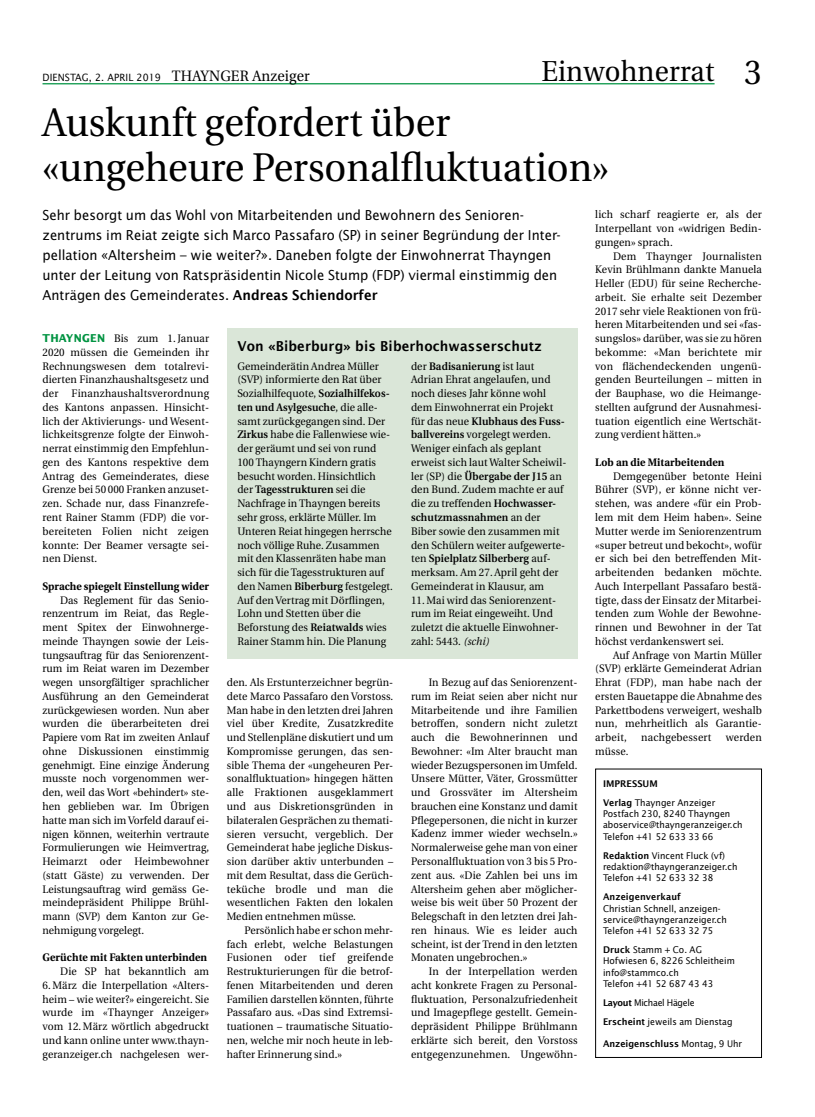
<style>
.page{position:relative;width:815px;height:1117px;background:#fff}
.page>*{position:absolute;margin:0;border:0;box-sizing:border-box;transform-origin:0 0}
.t1{font:40px/45px "Utopia";color:#000;scale:.95 1}
.t2{font:28.75px "Utopia";letter-spacing:.01em;color:#000;scale:.95 1}
.t3{font:13.75px/20px "Lucida Sans";color:#000;scale:.95 1}
.t4{font:600 13.75px "Lucida Sans";letter-spacing:.01em;color:#000;scale:.95 1}
.t5{font:10.88px/13.8px "Utopia";letter-spacing:.01em;color:#000;text-align:justify;scale:.95 1}
.t6{font:700 10.88px "Utopia";letter-spacing:.01em;color:#000;scale:.95 1}
.t7{font:10px "Lucida Sans";letter-spacing:.01em;color:#000;scale:.95 1}
.t8{font:9.25px/11.2px "Lucida Sans";color:#000;scale:.95 1}
.t9{font:600 9.25px "Lucida Sans";letter-spacing:.005em;color:#000;scale:.95 1}
.s1{font-family:"Utopia";font-size:15px}
.s2{font-size:34.38px}
.s3{font-weight:600}
.s4{font-family:"Lucida Sans";font-weight:700;color:#009341}
.s5{font-style:italic}
.s6{font-weight:400}
</style>
<div class="page">
<hr style="left:43px;top:83px;width:672px;height:1px;background:#009341">
<div style="left:227px;top:328px;width:351px;height:330px;background:#dae6d8"></div>
<div style="left:595px;top:768px;width:167px;height:289px;border:1px solid #000"></div>
<p class="t7" style="left:43px;top:71px;width:283px">DIENSTAG, 2. APRIL 2019 <span class="s1">THAYNGER Anzeiger</span></p>
<h2 class="t2" style="left:541px;top:55px;width:234px">Einwohnerrat <span class="s2">3</span></h2>
<h1 class="t1" style="left:43px;top:100px;width:598px">Auskunft gefordert über «ungeheure Personalfluktuation»</h1>
<p class="t3" style="left:43px;top:205px;width:547px">Sehr besorgt um das Wohl von Mitarbeitenden und Bewohnern des Senioren&shy;zentrums im Reiat zeigte sich Marco Passafaro (SP) in seiner Begründung der Inter&shy;pellation «Altersheim – wie weiter?». Daneben folgte der Einwohnerrat Thayngen unter der Leitung von Ratspräsidentin Nicole Stump (FDP) viermal einstimmig den Anträgen des Gemeinderates. <span class="s3">Andreas Schiendorfer</span></p>
<p class="t5" style="left:43px;top:331px;width:177px"><span class="s4">THAYNGEN</span> Bis zum 1.Januar 2020 müssen die Gemeinden ihr Rechnungswesen dem totalrevi&shy;dierten Finanzhaushaltsgesetz und der Finanzhaushaltsverordnung des Kantons anpassen. Hinsicht&shy;lich der Aktivierungs- und Wesent&shy;lichkeitsgrenze folgte der Einwoh&shy;nerrat einstimmig den Empfehlun&shy;gen des Kantons respektive dem Antrag des Gemeinderates, diese Grenze bei 50 000 Franken anzuset&shy;zen. Schade nur, dass Finanzrefe&shy;rent Rainer Stamm (FDP) die vor&shy;bereiteten Folien nicht zeigen konnte: Der Beamer versagte sei&shy;nen Dienst.</p>
<p class="t6" style="left:43px;top:579px;width:177px">Sprache spiegelt Einstellung wider</p>
<p class="t5" style="left:43px;top:593px;width:177px;text-indent:18px">Das Reglement für das Senio&shy;renzentrum im Reiat, das Regle&shy;ment Spitex der Einwohnerge&shy;meinde Thayngen sowie der Leis&shy;tungsauftrag für das Seniorenzent&shy;rum im Reiat waren im Dezember wegen unsorgfältiger sprachlicher Ausführung an den Gemeinderat zurückgewiesen worden. Nun aber wurden die überarbeiteten drei Papiere vom Rat im zweiten Anlauf ohne Diskussionen einstimmig genehmigt. Eine einzige Änderung musste noch vorgenommen wer&shy;den, weil das Wort «behindert» ste&shy;hen geblieben war. Im Übrigen hatte man sich im Vorfeld darauf ei&shy;nigen können, weiterhin vertraute Formulierungen wie Heimvertrag, Heimarzt oder Heimbewohner (statt Gäste) zu verwenden. Der Leistungsauftrag wird gemäss Ge&shy;meindepräsident Philippe Brühl&shy;mann (SVP) dem Kanton zur Ge&shy;nehmigung vorgelegt.</p>
<p class="t6" style="left:43px;top:951px;width:175px">Gerüchte mit Fakten unterbinden</p>
<p class="t5" style="left:43px;top:964px;width:177px;text-indent:18px">Die SP hat bekanntlich am 6.März die Interpellation «Alters&shy;heim – wie weiter?» eingereicht. Sie wurde im «Thaynger Anzeiger» vom 12.März wörtlich abgedruckt und kann online unter www.thayn&shy;geranzeiger.ch nachgelesen wer-</p>
<p class="t4" style="left:237px;top:338px;width:322px">Von «Biberburg» bis Biberhochwasserschutz</p>
<p class="t5" style="left:237px;top:359px;width:165px;text-align:left">Gemeinderätin Andrea Müller (SVP) informierte den Rat über<br>Sozialhilfequote, <span class="s3">Sozialhilfekos&shy;ten und Asylgesuche</span>, die alle&shy;samt zurückgegangen sind. Der<br><span class="s3">Zirkus</span> habe die Fallenwiese wie&shy;der geräumt und sei von rund<br>100 Thayngern Kindern gratis besucht worden. Hinsichtlich der <span class="s3">Tagesstrukturen</span> sei die<br>Nachfrage in Thayngen bereits sehr gross, erklärte Müller. Im<br>Unteren Reiat hingegen herrsche noch völlige Ruhe. Zusammen mit den Klassenräten habe man sich für die Tagesstrukturen auf den Namen <span class="s3">Biberburg</span> festgelegt.<br>Auf den Vertrag mit Dörflingen,<br>Lohn und Stetten über die<br>Beforstung des <span class="s3">Reiatwalds</span> wies<br>Rainer Stamm hin. Die Planung</p>
<p class="t5" style="left:411px;top:359px;width:165px;text-align:left">der <span class="s3">Badisanierung</span> ist laut<br>Adrian Ehrat angelaufen, und noch dieses Jahr könne wohl dem Einwohnerrat ein Projekt für das neue <span class="s3">Klubhaus des Fuss&shy;ballvereins</span> vorgelegt werden.<br>Weniger einfach als geplant erweist sich laut Walter Scheiwil&shy;ler (SP) die <span class="s3">Übergabe der J15</span> an den Bund. Zudem machte er auf die zu treffenden <span class="s3">Hochwasser&shy;schutzmassnahmen</span> an der<br>Biber sowie den zusammen mit den Schülern weiter aufgewerte&shy;ten <span class="s3">Spielplatz Silberberg</span> auf&shy;merksam. Am 27.April geht der<br>Gemeinderat in Klausur, am<br>11.Mai wird das Seniorenzent&shy;rum im Reiat eingeweiht. Und zuletzt die aktuelle Einwohner&shy;zahl: 5443. <span class="s5">(schi)</span></p>
<p class="t5" style="left:227px;top:675px;width:177px">den. Als Erstunterzeichner begrün&shy;dete Marco Passafaro den Vorstoss.<br>Man habe in den letzten drei Jahren viel über Kredite, Zusatzkredite und Stellenpläne diskutiert und um Kompromisse gerungen, das sen&shy;sible Thema der «ungeheuren Per&shy;sonalfluktuation» hingegen hätten alle Fraktionen ausgeklammert und aus Diskretionsgründen in bilateralen Gesprächen zu themati&shy;sieren versucht, vergeblich. Der Gemeinderat habe jegliche Diskus&shy;sion darüber aktiv unterbunden – mit dem Resultat, dass die Gerüch&shy;teküche brodle und man die wesentlichen Fakten den lokalen Medien entnehmen müsse.</p>
<p class="t5" style="left:227px;top:923px;width:177px;text-indent:18px">Persönlich habe er schon mehr&shy;fach erlebt, welche Belastungen Fusionen oder tief greifende Restrukturierungen für die betrof&shy;fenen Mitarbeitenden und deren Familien darstellen könnten, führte Passafaro aus. «Das sind Extremsi&shy;tuationen – traumatische Situatio&shy;nen, welche mir noch heute in leb&shy;hafter Erinnerung sind.»</p>
<p class="t5" style="left:411px;top:675px;width:177px;text-indent:18px">In Bezug auf das Seniorenzent&shy;rum im Reiat seien aber nicht nur Mitarbeitende und ihre Familien betroffen, sondern nicht zuletzt auch die Bewohnerinnen und Bewohner: «Im Alter braucht man wieder Bezugspersonen im Umfeld.<br>Unsere Mütter, Väter, Grossmütter und Grossväter im Altersheim brauchen eine Konstanz und damit Pflegepersonen, die nicht in kurzer Kadenz immer wieder wechseln.» Normalerweise gehe man von einer Personalfluktuation von 3 bis 5 Pro&shy;zent aus. «Die Zahlen bei uns im Altersheim gehen aber möglicher&shy;weise bis weit über 50 Prozent der Belegschaft in den letzten drei Jah&shy;ren hinaus. Wie es leider auch scheint, ist der Trend in den letzten Monaten ungebrochen.»</p>
<p class="t5" style="left:411px;top:964px;width:177px;text-indent:18px">In der Interpellation werden acht konkrete Fragen zu Personal&shy;fluktuation, Personalzufriedenheit und Imagepflege gestellt. Gemein&shy;depräsident Philippe Brühlmann erklärte sich bereit, den Vorstoss entgegenzunehmen. Ungewöhn-</p>
<p class="t5" style="left:595px;top:208px;width:177px">lich scharf reagierte er, als der Interpellant von «widrigen Bedin&shy;gungen» sprach.</p>
<p class="t5" style="left:595px;top:249px;width:177px;text-indent:18px">Dem Thaynger Journalisten Kevin Brühlmann dankte Manuela Heller (EDU) für seine Recherche&shy;arbeit. Sie erhalte seit Dezember 2017 sehr viele Reaktionen von frü&shy;heren Mitarbeitenden und sei «fas&shy;sungslos» darüber, was sie zu hören bekomme: «Man berichtete mir von flächendeckenden ungenü&shy;genden Beurteilungen – mitten in der Bauphase, wo die Heimange&shy;stellten aufgrund der Ausnahmesi&shy;tuation eigentlich eine Wertschät&shy;zung verdient hätten.»</p>
<p class="t6" style="left:595px;top:456px;width:138px">Lob an die Mitarbeitenden</p>
<p class="t5" style="left:595px;top:469px;width:177px;text-indent:18px">Demgegenüber betonte Heini Bührer (SVP), er könne nicht ver&shy;stehen, was andere «für ein Prob&shy;lem mit dem Heim haben». Seine Mutter werde im Seniorenzentrum «super betreut und bekocht», wofür er sich bei den betreffenden Mit&shy;arbeitenden bedanken möchte.<br>Auch Interpellant Passafaro bestä&shy;tigte, dass der Einsatz der Mitarbei&shy;tenden zum Wohle der Bewohne&shy;rinnen und Bewohner in der Tat höchst verdankenswert sei.</p>
<p class="t5" style="left:595px;top:648px;width:177px;text-indent:18px">Auf Anfrage von Martin Müller (SVP) erklärte Gemeinderat Adrian Ehrat (FDP), man habe nach der ersten Bauetappe die Abnahme des Parkettbodens verweigert, weshalb nun, mehrheitlich als Garantie&shy;arbeit,</p>
<p class="t5" style="left:641px;top:730px;width:76px">nachgebessert</p>
<p class="t5" style="left:726px;top:730px;width:40px">werden</p>
<p class="t5" style="left:595px;top:744px;width:36px">müsse.</p>
<p class="t8" style="left:603px;top:773px;width:120px;line-height:19.1px"><span class="s3">IMPRESSUM<br>Verlag</span> Thaynger Anzeiger</p>
<p class="t8" style="left:603px;top:807px;width:149px">Postfach 230, 8240 Thayngen aboservice@thayngeranzeiger.ch<br>Telefon +41 52 633 33 66</p>
<p class="t8" style="left:603px;top:849px;width:143px"><span class="s3">Redaktion</span> Vincent Fluck (vf) redaktion@thayngeranzeiger.ch<br>Telefon +41 52 633 32 38</p>
<p class="t9" style="left:603px;top:891px;width:84px">Anzeigenverkauf</p>
<p class="t8" style="left:603px;top:902px;width:132px">Christian Schnell, anzeigen&shy;service@thayngeranzeiger.ch<br>Telefon +41 52 633 32 75</p>
<p class="t8" style="left:603px;top:943px;width:140px"><span class="s3">Druck</span> Stamm + Co. AG<br>Hofwiesen 6, 8226 Schleitheim info@stammco.ch<br>Telefon +41 52 687 43 43</p>
<p class="t8" style="left:603px;top:992px;width:138px;line-height:19.1px"><span class="s3">Layout</span> Michael Hägele<br><span class="s3">Erscheint</span> jeweils am Dienstag</p>
<p class="t9" style="left:603px;top:1037px;width:148px">Anzeigenschluss <span class="s6">Montag, 9 Uhr</span></p>
</div>
